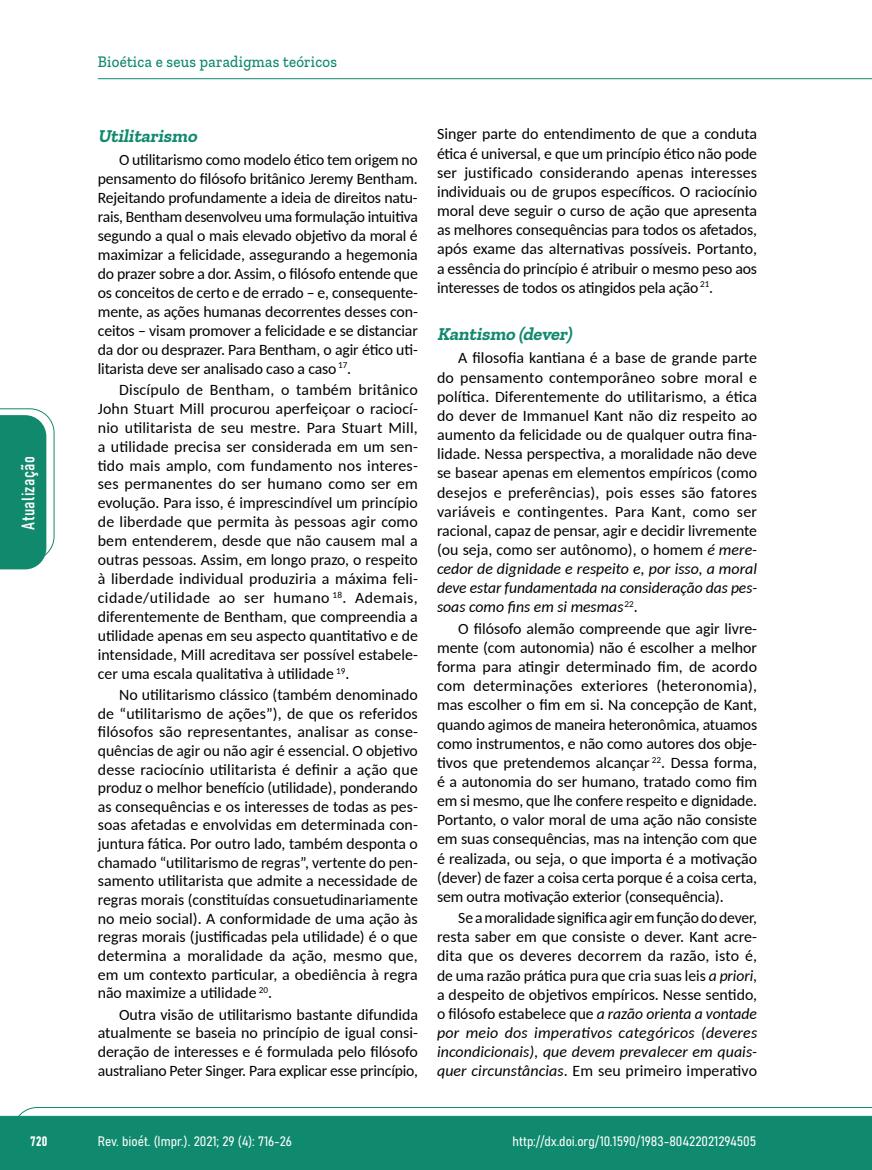
<style>
.page{position:relative;width:872px;height:1170px;background:#fff}
.page>*{position:absolute;margin:0;border:0;box-sizing:border-box;transform-origin:0 0}
.t1{font:italic 700 18px "Zilla Slab";color:#108a6e}
.t2{font:18px "Bahnschrift";letter-spacing:.02em;color:#fff}
.t3{font:500 16.5px "Zilla Slab";letter-spacing:.02em;color:#108a6e;scale:.9 1}
.t4{font:15.75px/19.2px "Carlito";letter-spacing:-.01em;color:#000;text-align:justify}
.t5{font:13.5px "Bahnschrift";color:#fff}
.s1{font-style:italic}
</style>
<div class="page">
<svg style="left:12px;top:1107px;width:860px;height:62px;background:#2e9880"></svg>
<hr style="left:98px;top:78px;width:774px;height:1px;background:#108a6e">
<svg style="left:0;top:408px;width:55px;height:161px"></svg>
<p class="t2" style="left:15px;top:529px;width:75px;rotate:-90deg">Atualização</p>
<p class="t3" style="left:98px;top:53px;width:267px">Bioética e seus paradigmas teóricos</p>
<p class="t1" style="left:98px;top:125px;width:104px">Utilitarismo</p>
<p class="t4" style="left:98px;top:150px;width:321px;text-indent:21px">O utilitarismo como modelo ético tem origem no pensamento do filósofo britânico Jeremy Bentham.<br>Rejeitando profundamente a ideia de direitos natu&shy;rais, Bentham desenvolveu uma formulação intuitiva segundo a qual o mais elevado objetivo da moral é maximizar a felicidade, assegurando a hegemonia do prazer sobre a dor. Assim, o filósofo entende que os conceitos de certo e de errado – e, consequente&shy;mente, as ações humanas decorrentes desses con&shy;ceitos – visam promover a felicidade e se distanciar da dor ou desprazer. Para Bentham, o agir ético uti&shy;litarista deve ser analisado caso a caso <sup>17</sup>.</p>
<p class="t4" style="left:98px;top:379px;width:322px;text-indent:21px">Discípulo de Bentham, o também britânico John Stuart Mill procurou aperfeiçoar o raciocí&shy;nio utilitarista de seu mestre. Para Stuart Mill, a utilidade precisa ser considerada em um sen&shy;tido mais amplo, com fundamento nos interes&shy;ses permanentes do ser humano como ser em evolução. Para isso, é imprescindível um princípio de liberdade que permita às pessoas agir como bem entenderem, desde que não causem mal a outras pessoas. Assim, em longo prazo, o respeito à liberdade individual produziria a máxima feli&shy;cidade/utilidade ao ser humano <sup>18</sup>. Ademais, diferentemente de Bentham, que compreendia a utilidade apenas em seu aspecto quantitativo e de intensidade, Mill acreditava ser possível estabele&shy;cer uma escala qualitativa à utilidade <sup>19</sup>.</p>
<p class="t4" style="left:98px;top:684px;width:322px;line-height:18.6px;text-indent:21px">No utilitarismo clássico (também denominado de “utilitarismo de ações”), de que os referidos filósofos são representantes, analisar as conse&shy;quências de agir ou não agir é essencial. O objetivo desse raciocínio utilitarista é definir a ação que produz o melhor benefício (utilidade), ponderando as consequências e os interesses de todas as pes&shy;soas afetadas e envolvidas em determinada con&shy;juntura fática. Por outro lado, também desponta o chamado “utilitarismo de regras”, vertente do pen&shy;samento utilitarista que admite a necessidade de regras morais (constituídas consuetudinariamente no meio social). A conformidade de uma ação às regras morais (justificadas pela utilidade) é o que determina a moralidade da ação, mesmo que, em um contexto particular, a obediência à regra não maximize a utilidade <sup>20</sup>.</p>
<p class="t4" style="left:98px;top:1003px;width:322px;text-indent:21px">Outra visão de utilitarismo bastante difundida atualmente se baseia no princípio de igual consi&shy;deração de interesses e é formulada pelo filósofo australiano Peter Singer. Para explicar esse princípio,</p>
<p class="t4" style="left:437px;top:124px;width:321px">Singer parte do entendimento de que a conduta ética é universal, e que um princípio ético não pode ser justificado considerando apenas interesses individuais ou de grupos específicos. O raciocínio moral deve seguir o curso de ação que apresenta as melhores consequências para todos os afetados, após exame das alternativas possíveis. Portanto, a essência do princípio é atribuir o mesmo peso aos interesses de todos os atingidos pela ação <sup>21</sup>.</p>
<p class="t1" style="left:437px;top:324px;width:136px">Kantismo (dever)</p>
<p class="t4" style="left:437px;top:348px;width:322px;text-indent:21px">A filosofia kantiana é a base de grande parte do pensamento contemporâneo sobre moral e política. Diferentemente do utilitarismo, a ética do dever de Immanuel Kant não diz respeito ao aumento da felicidade ou de qualquer outra fina&shy;lidade. Nessa perspectiva, a moralidade não deve se basear apenas em elementos empíricos (como desejos e preferências), pois esses são fatores variáveis e contingentes. Para Kant, como ser racional, capaz de pensar, agir e decidir livremente (ou seja, como ser autônomo), o homem <span class="s1">é mere&shy;cedor de dignidade e respeito e, por isso, a moral deve estar fundamentada na consideração das pes&shy;soas como fins em si mesmas</span> <sup>22</sup>.</p>
<p class="t4" style="left:437px;top:618px;width:321px;text-indent:21px">O filósofo alemão compreende que agir livre&shy;mente (com autonomia) não é escolher a melhor forma para atingir determinado fim, de acordo com determinações exteriores (heteronomia), mas escolher o fim em si. Na concepção de Kant, quando agimos de maneira heteronômica, atuamos como instrumentos, e não como autores dos obje&shy;tivos que pretendemos alcançar <sup>22</sup>. Dessa forma, é a autonomia do ser humano, tratado como fim em si mesmo, que lhe confere respeito e dignidade.<br>Portanto, o valor moral de uma ação não consiste em suas consequências, mas na intenção com que é realizada, ou seja, o que importa é a motivação (dever) de fazer a coisa certa porque é a coisa certa, sem outra motivação exterior (consequência).</p>
<p class="t4" style="left:437px;top:907px;width:322px;text-indent:21px">Se a moralidade significa agir em função do dever, resta saber em que consiste o dever. Kant acre&shy;dita que os deveres decorrem da razão, isto é, de uma razão prática pura que cria suas leis <span class="s1">a priori</span>, a despeito de objetivos empíricos. Nesse sentido, o filósofo estabelece que <span class="s1">a razão orienta a vontade por meio dos imperativos categóricos (deveres incondicionais), que devem prevalecer em quais&shy;quer circunstâncias</span>. Em seu primeiro imperativo</p>
<p class="t5" style="left:31px;top:1130px;width:18px">720</p>
<p class="t5" style="left:98px;top:1131px;width:195px">Rev. bioét. (Impr.). 2021; 29 (4): 716-26</p>
<p class="t5" style="left:512px;top:1131px;width:245px">http://dx.doi.org/10.1590/1983-80422021294505</p>
</div>
